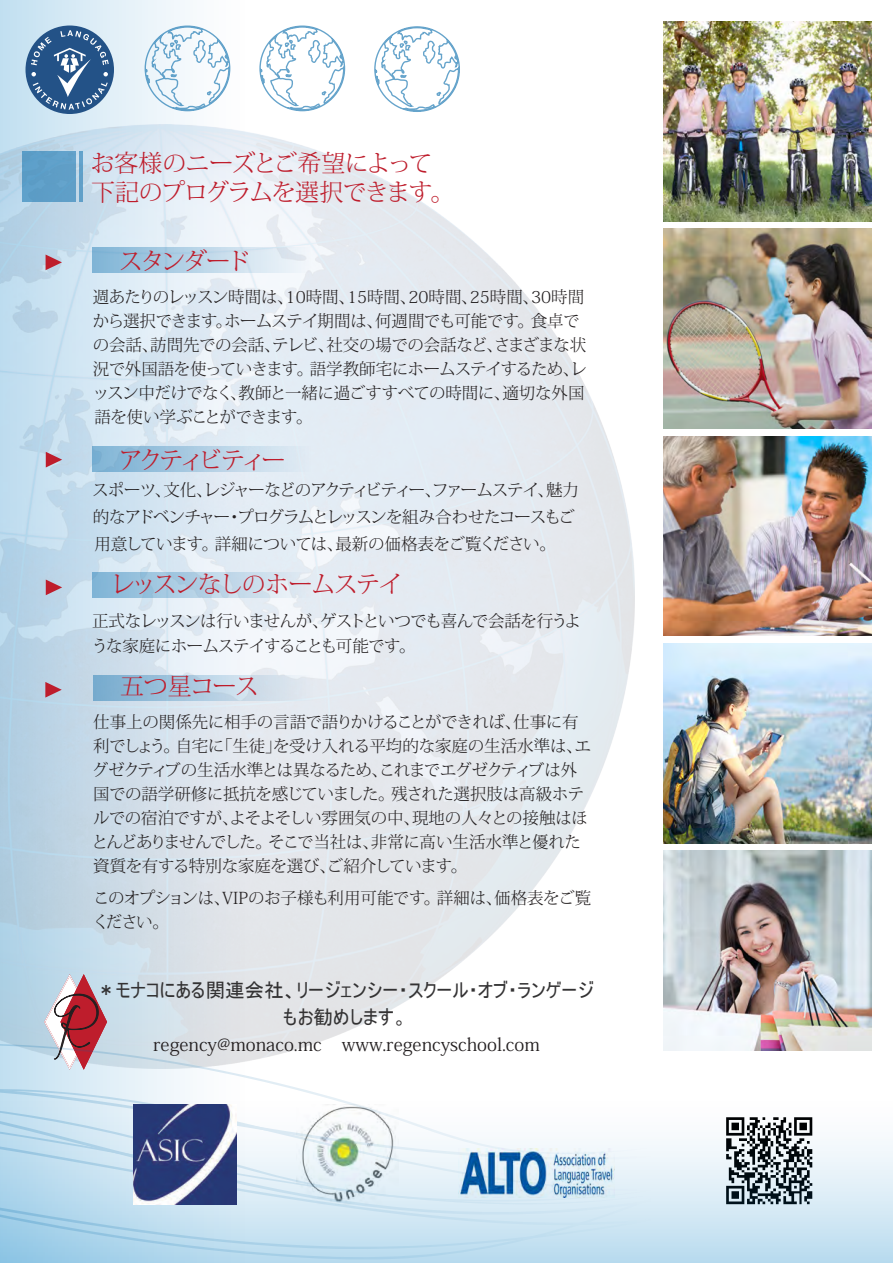
<style>
.page{position:relative;width:893px;height:1263px;background:#fff}
.page>*{position:absolute;margin:0;border:0;box-sizing:border-box;transform-origin:0 0}
.t1{font:300 24px/28.8px "Koz Min Pro";letter-spacing:-.045em;color:#be1d2c}
.t2{font:300 24px "Koz Min Pro";letter-spacing:-.07em;color:#be1d2c}
.t3{font:300 24px "Koz Min Pro";letter-spacing:-.16em;color:#be1d2c}
.t4{font:19.5px/27px "MS UI Gothic";color:#333233;text-align:center}
.t5{font:18px "Koz Min Pro";color:#231f20}
.t6{font:300 16.5px/24px "Koz Min Pro";letter-spacing:-.035em;color:#231f20}
.t7{font:300 16.5px/27px "Koz Min Pro";letter-spacing:-.06em;color:#231f20}
</style>
<div class="page">
<div style="left:0;top:0;width:323px;height:1263px;background:linear-gradient(to right,#c7e2f1,#fff)"></div>
<img style="left:0;top:124px;width:634px;height:918px">
<svg style="left:143px;top:25px;width:88px;height:88px"></svg>
<svg style="left:258px;top:25px;width:88px;height:88px"></svg>
<svg style="left:374px;top:26px;width:86px;height:86px"></svg>
<div style="left:26px;top:26px;width:88px;height:88px;background:#235287;border-radius:50%"></div>
<svg style="left:31px;top:30px;width:78px;height:80px"></svg>
<div style="left:22px;top:151px;width:54px;height:51px;background:#5e9ec7"></div>
<hr style="left:79px;top:151px;width:4px;height:51px;background:#61a0c8">
<svg style="left:92px;top:248px;width:260px;height:25px;background:#c1d9e9"></svg>
<svg style="left:46px;top:254px;width:16px;height:16px"></svg>
<div style="left:92px;top:446px;width:260px;height:26px;background:linear-gradient(to right,#7cb1d3,#f2f5f9)"></div>
<svg style="left:46px;top:452px;width:16px;height:15px"></svg>
<svg style="left:92px;top:572px;width:260px;height:26px;background:#bbd5e7"></svg>
<svg style="left:46px;top:579px;width:16px;height:16px"></svg>
<svg style="left:45px;top:682px;width:17px;height:16px"></svg>
<svg style="left:93px;top:675px;width:260px;height:26px;background:#b9d1e3"></svg>
<svg style="left:44px;top:974px;width:63px;height:68px"></svg>
<img style="left:663px;top:21px;width:209px;height:200px">
<img style="left:663px;top:436px;width:209px;height:200px">
<img style="left:663px;top:229px;width:209px;height:199px">
<img style="left:663px;top:643px;width:209px;height:200px">
<svg style="left:0;top:1252px;width:871px;height:9px;background:#b3d8ec"></svg>
<svg style="left:0;top:1226px;width:893px;height:26px;background:#bdddef"></svg>
<svg style="left:0;top:1162px;width:893px;height:64px;background:#c3dae7"></svg>
<svg style="left:0;top:1141px;width:893px;height:21px;background:#c0d3df"></svg>
<svg style="left:0;top:1042px;width:892px;height:116px"></svg>
<img style="left:663px;top:851px;width:209px;height:199px">
<img style="left:134px;top:1105px;width:102px;height:99px">
<p class="t1" style="left:91px;top:148px;width:365px">お客様のニーズとご希望によって下記のプログラムを選択できます。</p>
<p class="t2" style="left:119px;top:245px;width:133px">スタンダード</p>
<p class="t6" style="left:93px;top:284px;width:496px">週あたりのレッスン時間は、10時間、15時間、20時間、25時間、30時間から選択できます。ホームステイ期間は、何週間でも可能です。食卓での会話、訪問先での会話、テレビ、社交の場での会話など、さまざまな状況で外国語を使っていきます。語学教師宅にホームステイするため、レッスン中だけでなく、教師と一緒に過ごすすべての時間に、適切な外国語を使い学ぶことができます。</p>
<p class="t3" style="left:119px;top:443px;width:169px">アクティビティー</p>
<p class="t7" style="left:92px;top:476px;width:488px">スポーツ、文化、レジャーなどのアクティビティー、ファームステイ、魅力的なアドベンチャー・プログラムとレッスンを組み合わせたコースもご用意しています。詳細については、最新の価格表をご覧ください。</p>
<p class="t2" style="left:111px;top:567px;width:294px">レッスンなしのホームステイ</p>
<p class="t7" style="left:92px;top:607px;width:491px;line-height:25.5px">正式なレッスンは行いませんが、ゲストといつでも喜んで会話を行うような家庭にホームステイすることも可能です。</p>
<p class="t2" style="left:120px;top:669px;width:140px">五つ星コース</p>
<p class="t6" style="left:91px;top:709px;width:501px">仕事上の関係先に相手の言語で語りかけることができれば、仕事に有利でしょう。自宅に「生徒」を受け入れる平均的な家庭の生活水準は、エグゼクティブの生活水準とは異なるため、これまでエグゼクティブは外国での語学研修に抵抗を感じていました。残された選択肢は高級ホテルでの宿泊ですが、よそよそしい雰囲気の中、現地の人々との接触はほとんどありませんでした。そこで当社は、非常に高い生活水準と優れた資質を有する特別な家庭を選び、ご紹介しています。</p>
<p class="t6" style="left:93px;top:885px;width:500px">このオプションは、VIPのお子様も利用可能です。詳細は、価格表をご覧ください。</p>
<p class="t4" style="left:96px;top:976px;width:499px">＊モナコにある関連会社、リージェンシー・スクール・オブ・ランゲージもお勧めします。</p>
<p class="t5" style="left:153px;top:1031px;width:388px">regency@monaco.mc www.regencyschool.com</p>
</div>
